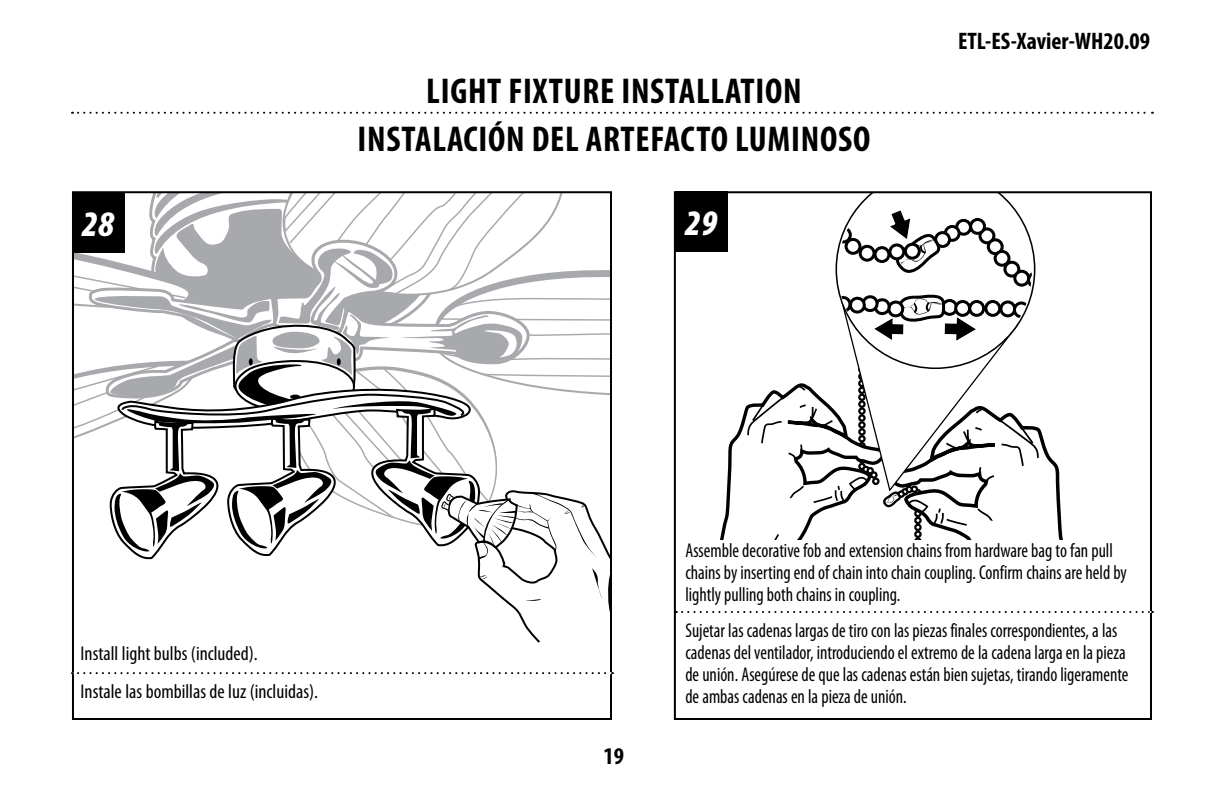
<style>
.page{position:relative;width:1224px;height:792px;background:#fff}
.page>*{position:absolute;margin:0;border:0;box-sizing:border-box;transform-origin:0 0}
.t1{font:700 condensed 36px/48px "Myriad Pro";letter-spacing:.02em;color:#000;text-align:center}
.t2{font:italic 900 condensed 36px "Myriad Pro";color:#fff}
.t3{font:700 condensed 24px "Myriad Pro";color:#000}
.t4{font:condensed 20px/22px "Myriad Pro";color:#000;scale:.91 1}
.t5{font:condensed 20px/38px "Myriad Pro";color:#000}
</style>
<div class="page">
<div style="left:675px;top:191px;width:52px;height:60px;background:#000"></div>
<svg style="left:676px;top:192px;width:477px;height:448px"></svg>
<svg style="left:75px;top:194px;width:534px;height:449px"></svg>
<div style="left:72px;top:191px;width:540px;height:529px;border:2px solid #000"></div>
<div style="left:72px;top:193px;width:52px;height:60px;background:#000"></div>
<svg style="left:72px;top:672px;width:541px;height:2px"></svg>
<svg style="left:72px;top:112px;width:1081px;height:2px"></svg>
<h1 class="t2" style="left:82px;top:205px;width:34px">28</h1>
<h1 class="t1" style="left:358px;top:66px;width:514px">LIGHT FIXTURE INSTALLATION<br>INSTALACIÓN DEL ARTEFACTO LUMINOSO</h1>
<h1 class="t2" style="left:685px;top:204px;width:34px">29</h1>
<p class="t3" style="left:958px;top:26px;width:193px">ETL-ES-Xavier-WH20.09</p>
<p class="t5" style="left:81px;top:634px;width:239px">Install light bulbs (included).<br>Instale las bombillas de luz (incluidas).</p>
<p class="t3" style="left:603px;top:741px;width:22px">19</p>
<p class="t4" style="left:685px;top:539px;width:487px">Assemble decorative fob and extension chains from hardware bag to fan pull chains by inserting end of chain into chain coupling. Confirm chains are held by lightly pulling both chains in coupling.</p>
<p class="t4" style="left:685px;top:619px;width:488px">Sujetar las cadenas largas de tiro con las piezas finales correspondientes, a las cadenas del ventilador, introduciendo el extremo de la cadena larga en la pieza de unión. Asegúrese de que las cadenas están bien sujetas, tirando ligeramente de ambas cadenas en la pieza de unión.</p>
</div>
